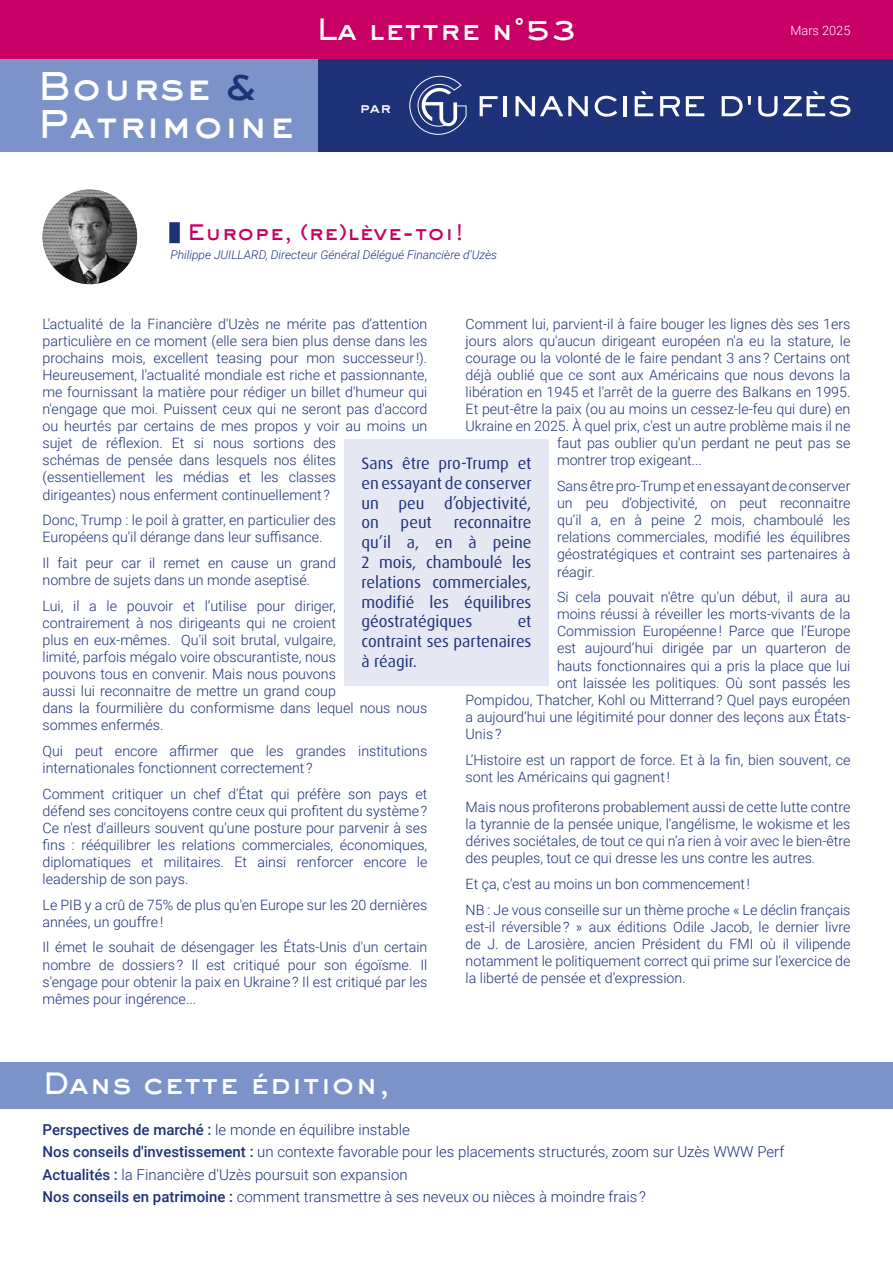
<style>
.page{position:relative;width:893px;height:1263px;background:#fff}
.page>*{position:absolute;margin:0;border:0;box-sizing:border-box;transform-origin:0 0}
.t1{font:800 37.5px/37.5px "Sackers Gothic Std";color:#fff}
.t2{font:800 28.8px "Sackers Gothic Std";color:#fff}
.t3{font:800 21px "Sackers Gothic Std";color:#c80065}
.t4{font:16.5px/19.8px "Dax Pro";color:#1d3278;text-align:justify}
.t5{font:300 15px/22.2px "Roboto";color:#1d3278}
.t6{font:800 15px "Sackers Gothic Std";color:#fff}
.t7{font:300 14.25px/17.1px "Roboto";color:#1d3278}
.t8{font:300 12.75px "Roboto";color:#fff}
.t9{font:italic 300 12px "Roboto";color:#1d3278}
.s1{color:#1d3278}
.s2{font-weight:500}
</style>
<div class="page">
<img style="left:43px;top:190px;width:94px;height:94px;border-radius:47px">
<div style="left:0;top:59px;width:319px;height:93px;background:#7c93ca"></div>
<div style="left:319px;top:59px;width:574px;height:93px;background:#1d3278"></div>
<div style="left:0;top:0;width:893px;height:59px;background:#c80065"></div>
<svg style="left:409px;top:75px;width:58px;height:60px"></svg>
<svg style="left:480px;top:96px;width:18px;height:20px"></svg>
<hr style="left:504px;top:96px;width:3px;height:20px;background:#fff">
<svg style="left:515px;top:96px;width:73px;height:20px"></svg>
<svg style="left:595px;top:96px;width:22px;height:21px"></svg>
<hr style="left:623px;top:96px;width:4px;height:20px;background:#fff">
<svg style="left:635px;top:91px;width:18px;height:25px"></svg>
<svg style="left:660px;top:96px;width:20px;height:20px"></svg>
<svg style="left:686px;top:96px;width:18px;height:20px"></svg>
<svg style="left:722px;top:96px;width:29px;height:20px"></svg>
<svg style="left:758px;top:91px;width:92px;height:26px"></svg>
<div style="left:169px;top:222px;width:11px;height:21px;background:#1d3278"></div>
<div style="left:0;top:1062px;width:893px;height:46px;background:#7c93ca"></div>
<div style="left:344px;top:439px;width:205px;height:247px;background:#e5e7f3"></div>
<h1 class="t1" style="left:37px;top:67px;width:258px">Bourse <span class="s1">&amp;<br></span>Patrimoine</h1>
<h2 class="t2" style="left:316px;top:10px;width:262px">La lettre n°53</h2>
<p class="t6" style="left:359px;top:98px;width:33px">par</p>
<h3 class="t3" style="left:187px;top:218px;width:277px">Europe, (re)lève-toi!</h3>
<p class="t9" style="left:170px;top:246px;width:328px">Philippe JUILLARD, Directeur Général Délégué Financière d'Uzès</p>
<p class="t8" style="left:790px;top:22px;width:61px">Mars 2025</p>
<p class="t7" style="left:466px;top:314px;width:386px">Comment lui, parvient-il à faire bouger les lignes dès ses 1ers</p>
<p class="t7" style="left:466px;top:332px;width:386px">jours alors qu'aucun dirigeant européen n'a eu la stature, le</p>
<p class="t7" style="left:466px;top:349px;width:386px">courage ou la volonté de le faire pendant 3 ans ? Certains ont</p>
<p class="t7" style="left:466px;top:366px;width:386px">déjà oublié que ce sont aux Américains que nous devons la</p>
<p class="t7" style="left:466px;top:383px;width:386px">libération en 1945 et l'arrêt de la guerre des Balkans en 1995.</p>
<p class="t7" style="left:466px;top:400px;width:386px">Et peut-être la paix (ou au moins un cessez-le-feu qui dure) en</p>
<p class="t7" style="left:466px;top:417px;width:386px">Ukraine en 2025. À quel prix, c'est un autre problème mais il ne</p>
<p class="t7" style="left:557px;top:434px;width:295px">faut pas oublier qu'un perdant ne peut pas se</p>
<p class="t7" style="left:557px;top:451px;width:146px">montrer trop exigeant...</p>
<p class="t7" style="left:557px;top:477px;width:295px;text-align:justify">Sans être pro-Trump et en essayant de conserver un peu d’objectivité, on peut reconnaitre qu’il a, en à peine 2 mois, chamboulé les relations commerciales, modifié les équilibres géostratégiques et contraint ses partenaires à réagir.</p>
<p class="t7" style="left:557px;top:588px;width:295px">Si cela pouvait n'être qu'un début, il aura au</p>
<p class="t7" style="left:557px;top:605px;width:295px">moins réussi à réveiller les morts-vivants de la</p>
<p class="t7" style="left:557px;top:622px;width:295px">Commission Européenne ! Parce que l’Europe</p>
<p class="t7" style="left:557px;top:639px;width:295px">est aujourd’hui dirigée par un quarteron de</p>
<p class="t7" style="left:557px;top:656px;width:295px">hauts fonctionnaires qui a pris la place que lui</p>
<p class="t7" style="left:557px;top:673px;width:295px">ont laissée les politiques. Où sont passés les</p>
<p class="t7" style="left:466px;top:691px;width:386px">Pompidou, Thatcher, Kohl ou Mitterrand ? Quel pays européen</p>
<p class="t7" style="left:466px;top:708px;width:386px">a aujourd’hui une légitimité pour donner des leçons aux États-</p>
<p class="t7" style="left:466px;top:725px;width:37px">Unis ?</p>
<p class="t7" style="left:466px;top:750px;width:386px">L’Histoire est un rapport de force. Et à la fin, bien souvent, ce sont les Américains qui gagnent !</p>
<p class="t7" style="left:466px;top:797px;width:386px;text-align:justify">Mais nous profiterons probablement aussi de cette lutte contre la tyrannie de la pensée unique, l’angélisme, le wokisme et les dérives sociétales, de tout ce qui n’a rien à voir avec le bien-être des peuples, tout ce qui dresse les uns contre les autres.</p>
<p class="t7" style="left:466px;top:871px;width:386px;line-height:25.7px">Et ça, c'est au moins un bon commencement !<br>NB : Je vous conseille sur un thème proche « Le déclin français</p>
<p class="t7" style="left:466px;top:918px;width:386px;text-align:justify">est-il réversible ? » aux éditions Odile Jacob, le dernier livre de J. de Larosière, ancien Président du FMI où il vilipende notamment le politiquement correct qui prime sur l’exercice de la liberté de pensée et d’expression.</p>
<p class="t7" style="left:43px;top:314px;width:386px">L'actualité de la Financière d'Uzès ne mérite pas d’attention particulière en ce moment (elle sera bien plus dense dans les prochains mois, excellent teasing pour mon successeur !).<br>Heureusement, l'actualité mondiale est riche et passionnante, me fournissant la matière pour rédiger un billet d'humeur qui n'engage que moi. Puissent ceux qui ne seront pas d'accord ou heurtés par certains de mes propos y voir au moins un sujet de réflexion. Et si nous sortions des<br>schémas de pensée dans lesquels nos élites (essentiellement les médias et les classes<br>dirigeantes) nous enferment continuellement ?</p>
<p class="t7" style="left:43px;top:511px;width:295px">Donc, Trump : le poil à gratter, en particulier des<br>Européens qu'il dérange dans leur suffisance.</p>
<p class="t7" style="left:43px;top:554px;width:295px">Il fait peur car il remet en cause un grand nombre de sujets dans un monde aseptisé.</p>
<p class="t7" style="left:43px;top:596px;width:386px">Lui, il a le pouvoir et l’utilise pour diriger,<br>contrairement à nos dirigeants qui ne croient<br>plus en eux-mêmes. Qu'il soit brutal, vulgaire,<br>limité, parfois mégalo voire obscurantiste, nous<br>pouvons tous en convenir. Mais nous pouvons<br>aussi lui reconnaitre de mettre un grand coup<br>dans la fourmilière du conformisme dans lequel nous nous sommes enfermés.</p>
<p class="t7" style="left:43px;top:742px;width:386px">Qui peut encore affirmer que les grandes institutions internationales fonctionnent correctement ?</p>
<p class="t7" style="left:43px;top:784px;width:386px;text-align:justify">Comment critiquer un chef d'État qui préfère son pays et défend ses concitoyens contre ceux qui profitent du système ?<br>Ce n'est d'ailleurs souvent qu'une posture pour parvenir à ses fins : rééquilibrer les relations commerciales, économiques, diplomatiques et militaires. Et ainsi renforcer encore le leadership de son pays.</p>
<p class="t7" style="left:43px;top:896px;width:386px">Le PIB y a crû de 75% de plus qu'en Europe sur les 20 dernières années, un gouffre !</p>
<p class="t7" style="left:43px;top:938px;width:386px;text-align:justify">Il émet le souhait de désengager les États-Unis d'un certain nombre de dossiers ? Il est critiqué pour son égoïsme. Il s'engage pour obtenir la paix en Ukraine ? Il est critiqué par les mêmes pour ingérence...</p>
<p class="t4" style="left:361px;top:453px;width:172px">Sans être pro-Trump et en essayant de conserver un peu d’objectivité, on</p>
<p class="t4" style="left:361px;top:513px;width:172px;text-indent:92px">reconnaitre qu’il a, en à peine 2 mois, chamboulé les relations commerciales, modifié les équilibres géostratégiques</p>
<p class="t4" style="left:401px;top:513px;width:33px">peut</p>
<p class="t4" style="left:361px;top:612px;width:172px;text-indent:156px">et contraint ses partenaires à réagir.</p>
<h2 class="t2" style="left:43px;top:1064px;width:348px">Dans cette édition,</h2>
<p class="t5" style="left:43px;top:1118px;width:743px"><span class="s2">Perspectives de marché :</span> le monde en équilibre instable<br><span class="s2">Nos conseils d'investissement :</span> un contexte favorable pour les placements structurés, zoom sur Uzès WWW Perf <span class="s2">Actualités :</span> la Financière d'Uzès poursuit son expansion<br><span class="s2">Nos conseils en patrimoine :</span> comment transmettre à ses neveux ou nièces à moindre frais ?</p>
</div>
